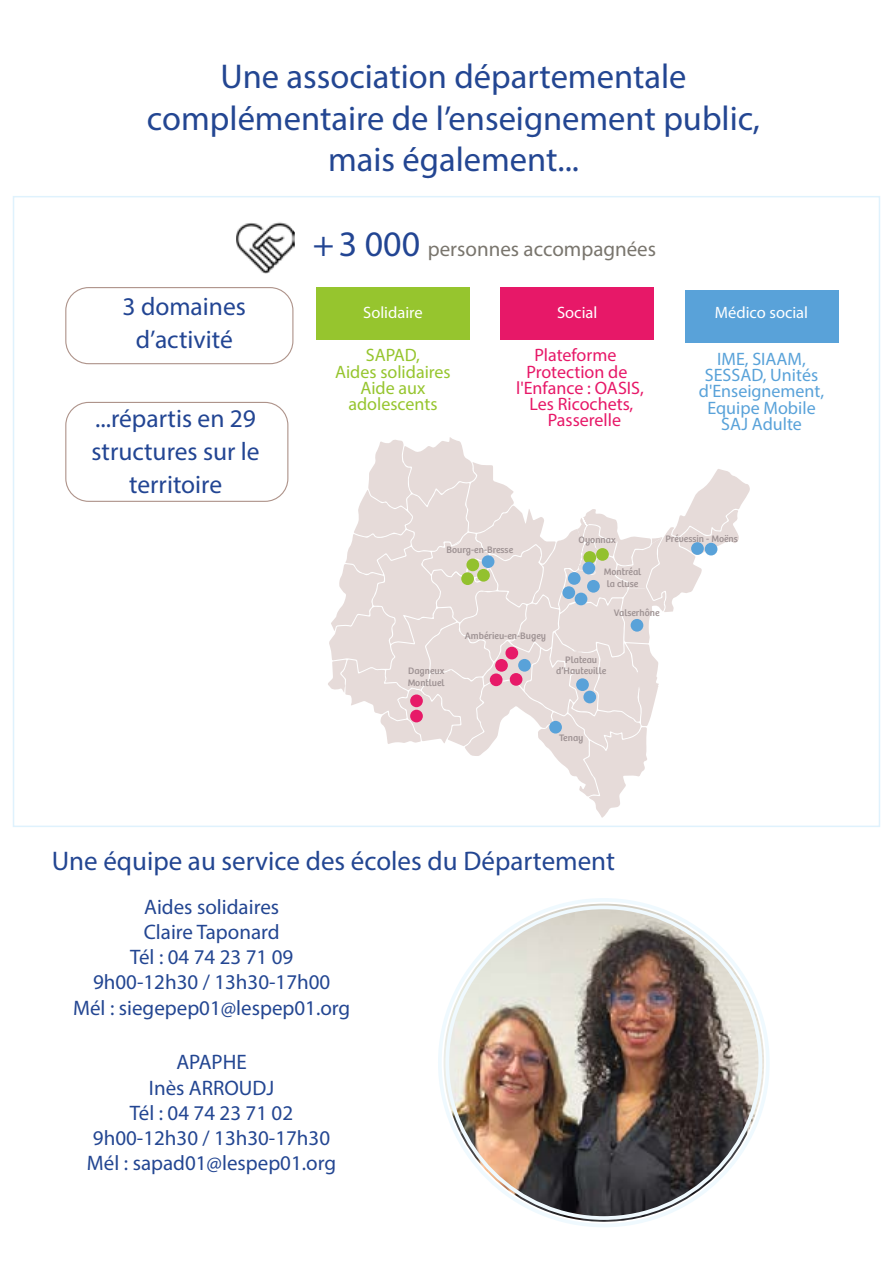
<style>
.page{position:relative;width:893px;height:1263px;background:#fff}
.page>*{position:absolute;margin:0;border:0;box-sizing:border-box;transform-origin:0 0}
.t1{font:34.5px/41.4px "Myriad Pro";color:#234692;text-align:center}
.t2{font:27px "Myriad Pro";color:#234692}
.t3{font:25.5px/33px "Myriad Pro";color:#224593;text-align:center}
.t4{font:21px/25.2px "Myriad Pro";color:#234692;text-align:center}
.t5{font:21px "Myriad Pro";color:#79756d}
.t6{font:18px/16.2px "Myriad Pro";color:#e71868;text-align:center}
.t7{font:18px/16.2px "Myriad Pro";color:#59a2d9;text-align:center}
.t8{font:18px/16.2px "Myriad Pro";color:#96c52e;text-align:center}
.t9{font:16.5px "Myriad Pro";color:#fff}
.t10{font:9.75px/11.7px "Bree";color:#9e9293;text-align:center}
.s1{font-size:36px;color:#224593}
</style>
<div class="page">
<img style="left:236px;top:222px;width:59px;height:51px">
<div style="left:65px;top:287px;width:228px;height:77px;border:1px solid #ae938a;border-radius:23px"></div>
<div style="left:501px;top:287px;width:153px;height:52px;background:#e71868"></div>
<div style="left:316px;top:287px;width:153px;height:52px;background:#96c52e"></div>
<svg style="left:328px;top:437px;width:422px;height:381px"></svg>
<div style="left:466px;top:558px;width:13px;height:13px;background:#93c12e;border-radius:50%"></div>
<div style="left:477px;top:569px;width:13px;height:13px;background:#93c12e;border-radius:50%"></div>
<div style="left:461px;top:572px;width:13px;height:13px;background:#93c12e;border-radius:50%"></div>
<div style="left:596px;top:548px;width:13px;height:13px;background:#93c12e;border-radius:50%"></div>
<svg style="left:583px;top:551px;width:13px;height:13px"></svg>
<div style="left:410px;top:694px;width:13px;height:13px;background:#e71a68;border-radius:50%"></div>
<div style="left:495px;top:659px;width:13px;height:13px;background:#e71a68;border-radius:50%"></div>
<div style="left:490px;top:673px;width:12px;height:13px;background:#e71a68;border-radius:50%"></div>
<div style="left:510px;top:673px;width:12px;height:13px;background:#e71a68;border-radius:50%"></div>
<div style="left:410px;top:710px;width:13px;height:12px;background:#e71a68;border-radius:50%"></div>
<div style="left:505px;top:647px;width:13px;height:12px;background:#e71a68;border-radius:50%"></div>
<div style="left:518px;top:659px;width:13px;height:13px;background:#59a2d9;border-radius:50%"></div>
<div style="left:576px;top:678px;width:13px;height:13px;background:#59a2d9;border-radius:50%"></div>
<div style="left:583px;top:691px;width:13px;height:12px;background:#59a2d9;border-radius:50%"></div>
<div style="left:549px;top:721px;width:13px;height:12px;background:#59a2d9;border-radius:50%"></div>
<div style="left:691px;top:542px;width:13px;height:13px;background:#59a2d9;border-radius:50%"></div>
<div style="left:705px;top:543px;width:12px;height:12px;background:#59a2d9;border-radius:50%"></div>
<div style="left:631px;top:619px;width:12px;height:13px;background:#59a2d9;border-radius:50%"></div>
<div style="left:582px;top:562px;width:13px;height:12px;background:#59a2d9;border-radius:50%"></div>
<div style="left:562px;top:586px;width:13px;height:13px;background:#59a2d9;border-radius:50%"></div>
<div style="left:568px;top:572px;width:13px;height:13px;background:#59a2d9;border-radius:50%"></div>
<div style="left:575px;top:593px;width:12px;height:12px;background:#59a2d9;border-radius:50%"></div>
<div style="left:587px;top:580px;width:13px;height:13px;background:#59a2d9;border-radius:50%"></div>
<div style="left:482px;top:555px;width:12px;height:13px;background:#59a2d9;border-radius:50%"></div>
<div style="left:65px;top:402px;width:223px;height:100px;border:1px solid #ae938a;border-radius:23px"></div>
<div style="left:685px;top:290px;width:153px;height:53px;background:#59a2d9"></div>
<img style="left:444px;top:904px;width:320px;height:318px">
<h1 class="t1" style="left:147px;top:55px;width:615px">Une association départementale complémentaire de l’enseignement public, mais également...</h1>
<p class="t5" style="left:313px;top:236px;width:345px"><span class="s1">+3 000</span> personnes accompagnées</p>
<p class="t3" style="left:123px;top:289px;width:125px">3 domaines d’activité</p>
<p class="t9" style="left:557px;top:302px;width:42px">Social</p>
<p class="t6" style="left:516px;top:347px;width:129px">Plateforme<br>Protection de l'Enfance : OASIS,<br>Les Ricochets,<br>Passerelle</p>
<p class="t9" style="left:363px;top:302px;width:61px">Solidaire</p>
<p class="t8" style="left:335px;top:347px;width:117px">SAPAD,<br>Aides solidaires<br>Aide aux adolescents</p>
<p class="t3" style="left:91px;top:402px;width:170px">...répartis en 29 structures sur le territoire</p>
<p class="t9" style="left:715px;top:302px;width:95px">Médico social</p>
<p class="t7" style="left:699px;top:350px;width:127px">IME, SIAAM,<br>SESSAD, Unités d'Enseignement,<br>Equipe Mobile<br>SAJ Adulte</p>
<p class="t10" style="left:446px;top:544px;width:68px;rotate:-1deg">Bourg-en-Bresse</p>
<p class="t10" style="left:408px;top:665px;width:39px;text-align:left">Dagneux<br>Montluel</p>
<p class="t10" style="left:465px;top:630px;width:83px">Ambérieu-en-Bugey</p>
<p class="t10" style="left:579px;top:534px;width:38px">Oyonnax</p>
<p class="t10" style="left:666px;top:533px;width:74px">Prévessin - Moëns</p>
<p class="t10" style="left:604px;top:566px;width:39px">Montréal la cluse</p>
<p class="t10" style="left:614px;top:607px;width:47px">Valserhône</p>
<p class="t10" style="left:556px;top:655px;width:51px;line-height:10.4px">Plateau d’Hauteville</p>
<p class="t10" style="left:559px;top:732px;width:26px">Tenay</p>
<p class="t2" style="left:52px;top:844px;width:565px">Une équipe au service des écoles du Département</p>
<p class="t4" style="left:73px;top:894px;width:279px">Aides solidaires<br>Claire Taponard<br>Tél : 04 74 23 71 09<br>9h00-12h30 / 13h30-17h00<br>Mél : siegepep01@lespep01.org</p>
<p class="t4" style="left:87px;top:1049px;width:251px">APAPHE<br>Inès ARROUDJ<br>Tél : 04 74 23 71 02<br>9h00-12h30 / 13h30-17h30<br>Mél : sapad01@lespep01.org</p>
</div>
